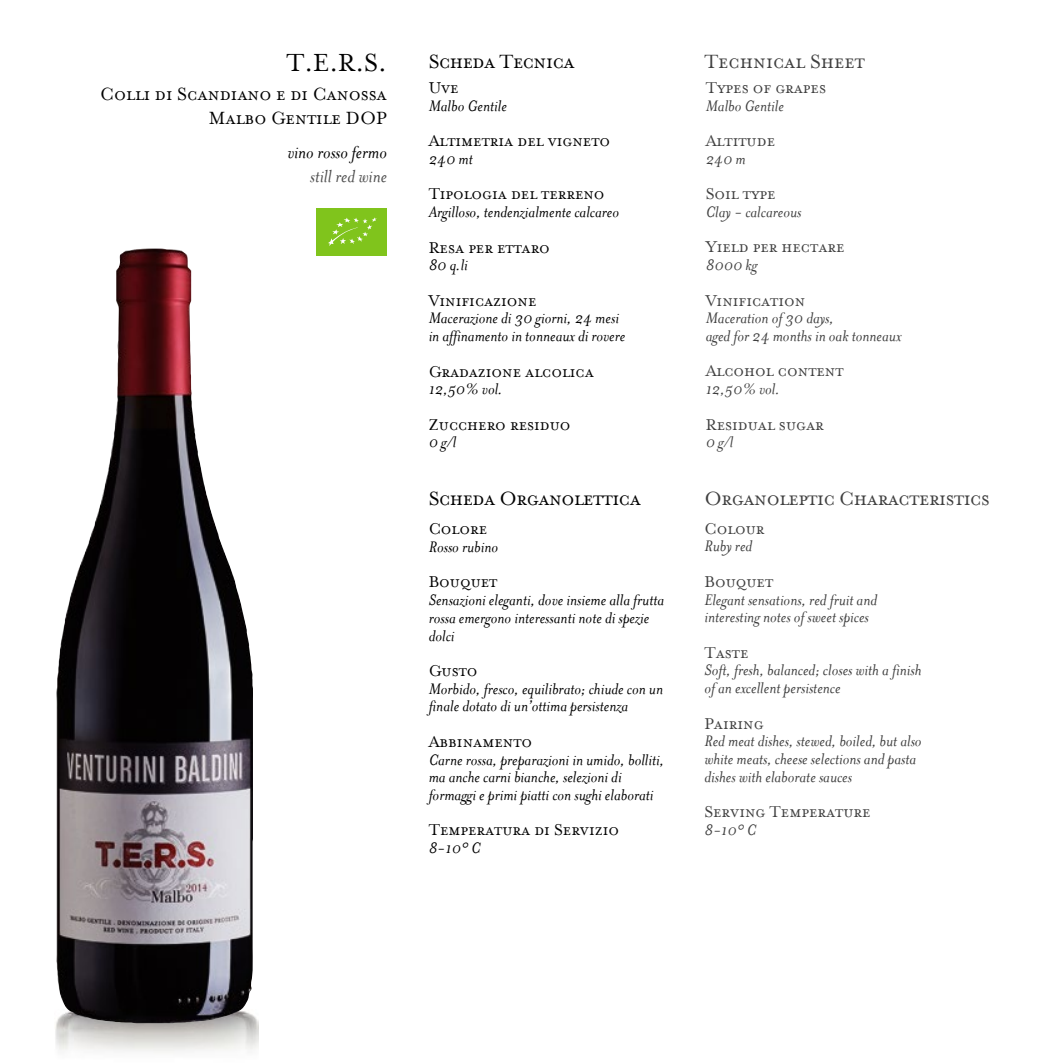
<style>
.page{position:relative;width:1063px;height:1063px;background:#fff}
.page>*{position:absolute;margin:0;border:0;box-sizing:border-box;transform-origin:0 0}
.t1{font:28px "Mrs Eaves Small Caps";color:#000}
.t2{font:21.75px "Mrs Eaves Small Caps";letter-spacing:-.015em;color:#3f3f3f}
.t3{font:21.75px "Mrs Eaves Small Caps";letter-spacing:-.02em;color:#000}
.t4{font:20px/24px "Mrs Eaves Small Caps";color:#000;text-align:right}
.t5{font:italic 20px "Mrs Eaves";color:#000}
.t6{font:italic 20px "Mrs Eaves";color:#4d4d4d}
.t7{font:italic 17.75px/17.8px "Mrs Eaves";color:#000}
.t8{font:italic 17.75px/17.8px "Mrs Eaves";color:#3f3f3f}
.t9{font:17.75px "Mrs Eaves Small Caps";color:#000}
.t10{font:17.75px "Mrs Eaves Small Caps";color:#3f3f3f}
</style>
<div class="page">
<img style="left:55px;top:1015px;width:204px;height:38px">
<img style="left:56px;top:249px;width:197px;height:775px">
<div style="left:316px;top:208px;width:71px;height:47px;background:#80c41c"></div>
<svg style="left:328px;top:217px;width:49px;height:29px"></svg>
<h1 class="t1" style="left:286px;top:48px;width:102px">T.E.R.S.</h1>
<p class="t4" style="left:100px;top:83px;width:288px">Colli di Scandiano e di Canossa<br>Malbo Gentile DOP</p>
<p class="t5" style="left:287px;top:141px;width:101px">vino rosso fermo</p>
<p class="t6" style="left:310px;top:165px;width:78px">still red wine</p>
<p class="t3" style="left:429px;top:50px;width:147px">Scheda Tecnica</p>
<p class="t9" style="left:429px;top:79px;width:31px">Uve</p>
<p class="t7" style="left:429px;top:97px;width:80px">Malbo Gentile</p>
<p class="t9" style="left:429px;top:132px;width:183px">Altimetria del vigneto</p>
<p class="t7" style="left:429px;top:150px;width:46px">240 mt</p>
<p class="t9" style="left:429px;top:185px;width:177px">Tipologia del terreno</p>
<p class="t7" style="left:429px;top:203px;width:192px">Argilloso, tendenzialmente calcareo</p>
<p class="t9" style="left:429px;top:238px;width:123px">Resa per ettaro</p>
<p class="t7" style="left:429px;top:256px;width:41px">80 q.li</p>
<p class="t9" style="left:429px;top:291px;width:109px">Vinificazione</p>
<p class="t7" style="left:429px;top:309px;width:198px">Macerazione di 30 giorni, 24 mesi in affinamento in tonneaux di rovere</p>
<p class="t9" style="left:429px;top:362px;width:167px">Gradazione alcolica</p>
<p class="t7" style="left:429px;top:380px;width:76px">12,50% vol.</p>
<p class="t9" style="left:429px;top:415px;width:143px">Zucchero residuo</p>
<p class="t7" style="left:429px;top:433px;width:29px">0 g/l</p>
<p class="t3" style="left:429px;top:487px;width:214px">Scheda Organolettica</p>
<p class="t9" style="left:429px;top:520px;width:60px">Colore</p>
<p class="t7" style="left:429px;top:538px;width:71px">Rosso rubino</p>
<p class="t9" style="left:429px;top:573px;width:70px">Bouquet</p>
<p class="t7" style="left:429px;top:591px;width:237px">Sensazioni eleganti, dove insieme alla frutta rossa emergono interessanti note di spezie dolci</p>
<p class="t9" style="left:429px;top:662px;width:50px">Gusto</p>
<p class="t7" style="left:429px;top:680px;width:236px">Morbido, fresco, equilibrato; chiude con un finale dotato di un’ottima persistenza</p>
<p class="t9" style="left:429px;top:732px;width:105px">Abbinamento</p>
<p class="t7" style="left:429px;top:751px;width:237px">Carne rossa, preparazioni in umido, bolliti, ma anche carni bianche, selezioni di formaggi e primi piatti con sughi elaborati</p>
<p class="t9" style="left:429px;top:821px;width:192px">Temperatura di Servizio</p>
<p class="t7" style="left:429px;top:839px;width:54px">8-10° C</p>
<p class="t2" style="left:704px;top:50px;width:162px">Technical Sheet</p>
<p class="t10" style="left:706px;top:78px;width:122px">Types of grapes</p>
<p class="t8" style="left:706px;top:97px;width:80px">Malbo Gentile</p>
<p class="t10" style="left:706px;top:132px;width:71px">Altitude</p>
<p class="t8" style="left:706px;top:150px;width:42px">240 m</p>
<p class="t10" style="left:706px;top:185px;width:72px">Soil type</p>
<p class="t8" style="left:706px;top:203px;width:97px">Clay - calcareous</p>
<p class="t10" style="left:706px;top:238px;width:140px">Yield per hectare</p>
<p class="t8" style="left:706px;top:256px;width:53px">8000 kg</p>
<p class="t10" style="left:706px;top:291px;width:101px">Vinification</p>
<p class="t8" style="left:706px;top:309px;width:197px">Maceration of 30 days,<br>aged for 24 months in oak tonneaux</p>
<p class="t10" style="left:706px;top:362px;width:140px">Alcohol content</p>
<p class="t8" style="left:706px;top:380px;width:76px">12,50% vol.</p>
<p class="t10" style="left:706px;top:415px;width:120px">Residual sugar</p>
<p class="t8" style="left:706px;top:433px;width:29px">0 g/l</p>
<p class="t2" style="left:704px;top:487px;width:287px">Organoleptic Characteristics</p>
<p class="t10" style="left:704px;top:519px;width:62px">Colour</p>
<p class="t8" style="left:704px;top:537px;width:49px">Ruby red</p>
<p class="t10" style="left:704px;top:572px;width:70px">Bouquet</p>
<p class="t8" style="left:704px;top:591px;width:174px">Elegant sensations, red fruit and interesting notes of sweet spices</p>
<p class="t10" style="left:704px;top:643px;width:46px">Taste</p>
<p class="t8" style="left:704px;top:662px;width:219px">Soft, fresh, balanced; closes with a finish of an excellent persistence</p>
<p class="t10" style="left:704px;top:714px;width:61px">Pairing</p>
<p class="t8" style="left:704px;top:732px;width:219px">Red meat dishes, stewed, boiled, but also white meats, cheese selections and pasta dishes with elaborate sauces</p>
<p class="t10" style="left:704px;top:803px;width:168px">Serving Temperature</p>
<p class="t8" style="left:704px;top:821px;width:54px">8-10° C</p>
</div>
